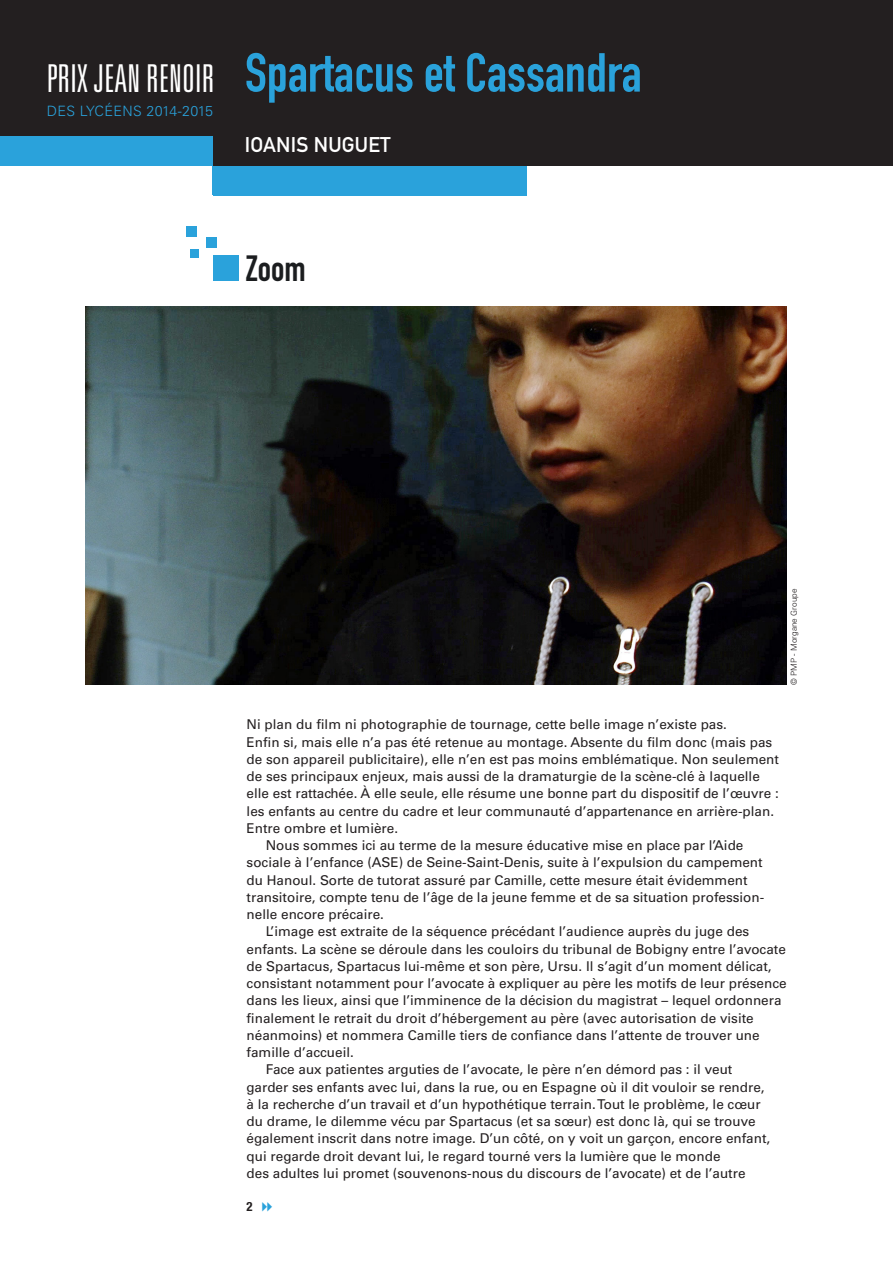
<style>
.page{position:relative;width:893px;height:1263px;background:#fff}
.page>*{position:absolute;margin:0;border:0;box-sizing:border-box;transform-origin:0 0}
.Titre_00_Film{font:54px "DIN Engschrift Std";color:#2aa2db}
.t1{font:300 ultra-condensed 38.4px "Univers LT Std";letter-spacing:.005em;color:#fff}
.Titre_01{font:36px "DIN Engschrift Std";color:#1b1d1f}
.Titre_00_Réalisateur{font:21px "DIN Mittelschrift Std";letter-spacing:.01em;color:#fff}
.t2{font:300 14.25px "Univers LT Std";letter-spacing:.025em;color:#2aa2db}
.Txt_courant_Alinéa{font:13.5px/17.2px "Univers LT Std";color:#231f20}
.Txt_courant{font:13.5px/17.2px "Univers LT Std";color:#231f20}
.t3{font:700 condensed 12.75px "Helvetica Neue LT Std";color:#231f20}
._08_Crédit_photo{font:300 8.25px "Univers LT Std";color:#231f20}
</style>
<div class="page">
<div style="left:0;top:0;width:893px;height:166px;background:#231f20"></div>
<div style="left:0;top:136px;width:213px;height:30px;background:#2aa2db"></div>
<div style="left:213px;top:166px;width:314px;height:30px;background:#2aa2db"></div>
<div style="left:206px;top:237px;width:11px;height:11px;background:#2aa2db"></div>
<div style="left:186px;top:226px;width:11px;height:11px;background:#2aa2db"></div>
<div style="left:190px;top:249px;width:9px;height:8px;background:#2aa2db"></div>
<div style="left:213px;top:255px;width:26px;height:26px;background:#2aa2db"></div>
<img style="left:85px;top:306px;width:702px;height:379px">
<p class="t1" style="left:47px;top:58px;width:169px">PRIX JEAN RENOIR</p>
<p class="t2" style="left:47px;top:102px;width:168px">DES LYCÉENS 2014-2015</p>
<p class="Titre_00_Film" style="left:245px;top:41px;width:398px">Spartacus et Cassandra</p>
<p class="Titre_00_Réalisateur" style="left:245px;top:132px;width:147px">IOANIS NUGUET</p>
<p class="Titre_01" style="left:246px;top:247px;width:61px">Zoom</p>
<p class="_08_Crédit_photo" style="left:789px;top:685px;width:97px;rotate:-90deg">© PMP - Morgane Groupe</p>
<p class="Txt_courant" style="left:247px;top:716px;width:534px">Ni plan du film ni photographie de tournage, cette belle image n’existe pas.<br>Enfin si, mais elle n’a pas été retenue au montage. Absente du film donc (mais pas de son appareil publicitaire), elle n’en est pas moins emblématique. Non seulement de ses principaux enjeux, mais aussi de la dramaturgie de la scène-clé à laquelle elle est rattachée. À elle seule, elle résume une bonne part du dispositif de l’œuvre : les enfants au centre du cadre et leur communauté d’appartenance en arrière-plan.<br>Entre ombre et lumière.</p>
<p class="Txt_courant_Alinéa" style="left:247px;top:837px;width:518px;text-indent:19px">Nous sommes ici au terme de la mesure éducative mise en place par l’Aide sociale à l’enfance (ASE) de Seine-Saint-Denis, suite à l’expulsion du campement du Hanoul. Sorte de tutorat assuré par Camille, cette mesure était évidemment transitoire, compte tenu de l’âge de la jeune femme et de sa situation profession&shy;nelle encore précaire.</p>
<p class="Txt_courant_Alinéa" style="left:247px;top:923px;width:541px;text-indent:19px">L’image est extraite de la séquence précédant l’audience auprès du juge des enfants. La scène se déroule dans les couloirs du tribunal de Bobigny entre l’avocate de Spartacus, Spartacus lui-même et son père, Ursu. Il s’agit d’un moment délicat, consistant notamment pour l’avocate à expliquer au père les motifs de leur présence dans les lieux, ainsi que l’imminence de la décision du magistrat – lequel ordonnera finalement le retrait du droit d’hébergement au père (avec autorisation de visite néanmoins) et nommera Camille tiers de confiance dans l’attente de trouver une famille d’accueil.</p>
<p class="Txt_courant_Alinéa" style="left:247px;top:1061px;width:525px;text-indent:19px">Face aux patientes arguties de l’avocate, le père n’en démord pas : il veut garder ses enfants avec lui, dans la rue, ou en Espagne où il dit vouloir se rendre, à la recherche d’un travail et d’un hypothétique terrain. Tout le problème, le cœur du drame, le dilemme vécu par Spartacus (et sa sœur) est donc là, qui se trouve également inscrit dans notre image. D’un côté, on y voit un garçon, encore enfant, qui regarde droit devant lui, le regard tourné vers la lumière que le monde<br>des adultes lui promet (souvenons-nous du discours de l’avocate) et de l’autre</p>
<p class="t3" style="left:247px;top:1199px;width:8px">2</p>
</div>
